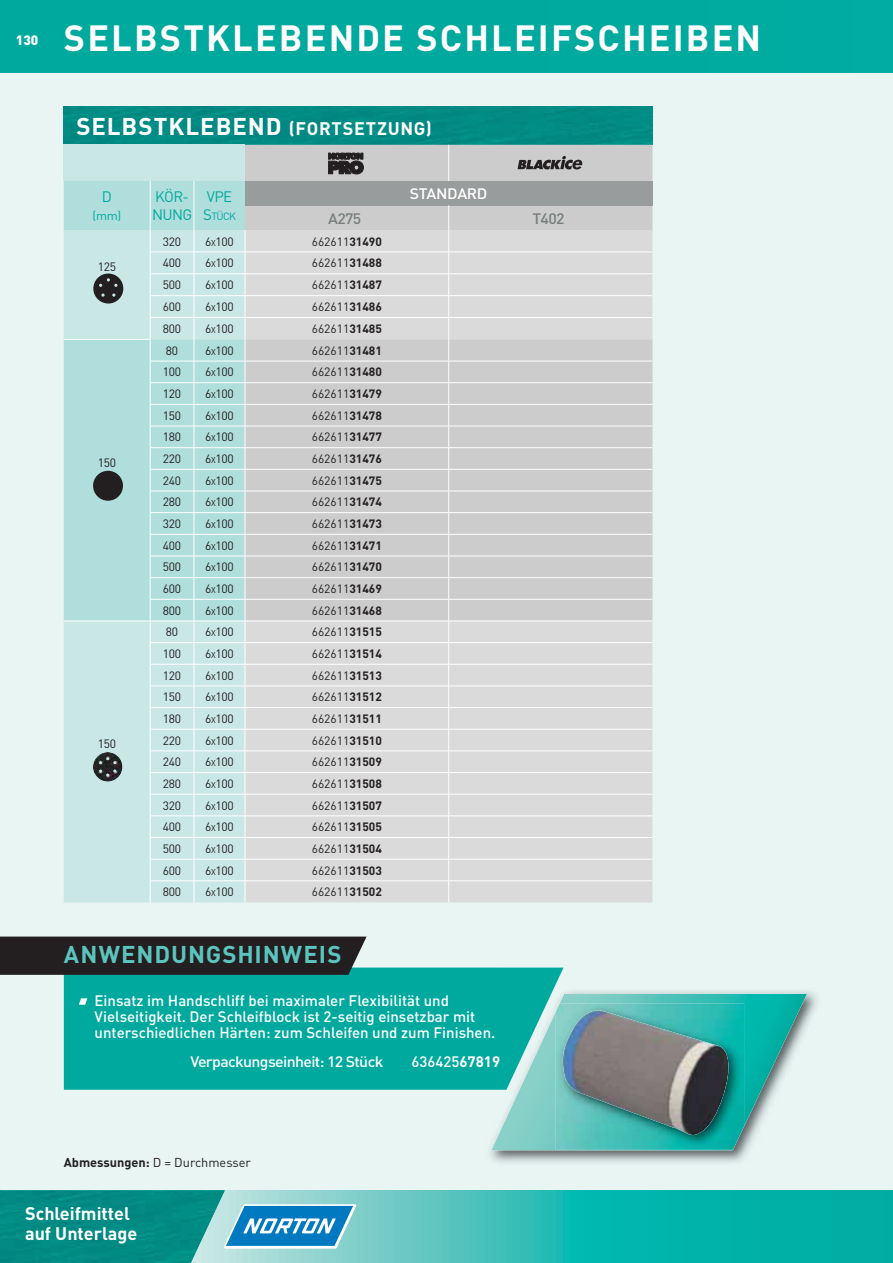
<style>
.page{position:relative;width:893px;height:1263px;background:#e8f5f3}
.page>*{position:absolute;margin:0;border:0;box-sizing:border-box;transform-origin:0 0}
.t1{font:700 36px "DIN Pro";letter-spacing:.06em;color:#fff}
.t2{font:700 24px "DIN Pro";letter-spacing:.035em;color:#fff}
.t3{font:700 24px "DIN Pro";letter-spacing:.04em;color:#5bc4be}
.t4{font:700 18px/20.2px "DIN Pro";color:#fff}
.t5{font:500 15px/15.8px "DIN Pro";color:#fff}
.t6{font:500 15px "DIN Pro";letter-spacing:-.04em;color:#fff;scale:1.06 1}
.t7{font:15px/18px "DIN Pro";letter-spacing:-.04em;color:#00a99d}
.t8{font:500 15px "DIN Pro";letter-spacing:-.02em;color:#fff;scale:1.06 1}
.t9{font:500 15px "DIN Pro";letter-spacing:-.04em;color:#787f7e;scale:1.06 1}
.t10{font:900 13.5px "DIN Pro";color:#fff}
.t11{font:12.75px "DIN Pro";color:#231f20}
.t12{font:12px "DIN Pro";color:#231f20}
.t13{font:12px "DIN Pro";color:#00a99d;scale:1.06 1}
.t14{font:10.5px "DIN Pro";color:#00a99d}
.s1{font-size:18px}
.s2{font-size:15px}
.s3{font-size:8.4px}
.s4{font-weight:700}
</style>
<div class="page">
<svg style="left:356px;top:1190px;width:536px;height:73px;background:#1fb8b1"></svg>
<hr style="left:892px;top:1190px;width:1px;height:73px;background:#00ada3">
<div style="left:0;top:0;width:893px;height:73px;background:#00a99d"></div>
<svg style="left:0;top:1190px;width:356px;height:73px;background:#33a0a5"></svg>
<hr style="left:892px;top:0;width:1px;height:73px;background:#00ada3">
<div style="left:64px;top:107px;width:588px;height:38px;background:#008b84"></div>
<svg style="left:64px;top:145px;width:588px;height:757px;background:#ccd7d7"></svg>
<div style="left:104px;top:284px;width:9px;height:9px;background:#231f20;border-radius:50%"></div>
<img style="left:93px;top:752px;width:29px;height:30px">
<img style="left:490px;top:991px;width:327px;height:172px">
<svg style="left:491px;top:994px;width:316px;height:156px"></svg>
<img style="left:556px;top:1004px;width:188px;height:146px">
<img style="left:560px;top:1010px;width:173px;height:125px">
<div style="left:64px;top:968px;width:499px;height:122px;background:#00a99d"></div>
<svg style="left:79px;top:998px;width:8px;height:7px"></svg>
<div style="left:0;top:937px;width:367px;height:38px;background:#231f20"></div>
<p class="t10" style="left:16px;top:32px;width:24px">130</p>
<h1 class="t1" style="left:64px;top:25px;width:699px">SELBSTKLEBENDE SCHLEIFSCHEIBEN</h1>
<h2 class="t2" style="left:76px;top:118px;width:357px">SELBSTKLEBEND <span class="s1">(FORTSETZUNG)</span></h2>
<p class="t7" style="left:102px;top:190px;width:12px">D</p>
<p class="t13" style="left:93px;top:212px;width:29px">(mm)</p>
<p class="t12" style="left:98px;top:263px;width:20px">125</p>
<p class="t12" style="left:98px;top:458px;width:20px">150</p>
<p class="t12" style="left:98px;top:740px;width:20px">150</p>
<p class="t7" style="left:152px;top:190px;width:42px">KÖR-<br>NUNG</p>
<p class="t7" style="left:207px;top:190px;width:27px">VPE</p>
<p class="t14" style="left:203px;top:213px;width:34px"><span class="s2">S</span>TÜCK</p>
<p class="t8" style="left:410px;top:188px;width:75px">STANDARD</p>
<p class="t9" style="left:328px;top:213px;width:33px">A275</p>
<p class="t9" style="left:532px;top:213px;width:32px">T402</p>
<p class="t12" style="left:163px;top:237px;width:20px">320</p>
<p class="t12" style="left:205px;top:237px;width:30px">6<span class="s3">X</span>100</p>
<p class="t12" style="left:312px;top:237px;width:72px">662611<span class="s4">31490</span></p>
<p class="t12" style="left:163px;top:259px;width:20px">400</p>
<p class="t12" style="left:205px;top:259px;width:30px">6<span class="s3">X</span>100</p>
<p class="t12" style="left:312px;top:259px;width:72px">662611<span class="s4">31488</span></p>
<p class="t12" style="left:163px;top:281px;width:20px">500</p>
<p class="t12" style="left:205px;top:281px;width:30px">6<span class="s3">X</span>100</p>
<p class="t12" style="left:312px;top:281px;width:72px">662611<span class="s4">31487</span></p>
<p class="t12" style="left:163px;top:303px;width:20px">600</p>
<p class="t12" style="left:205px;top:303px;width:30px">6<span class="s3">X</span>100</p>
<p class="t12" style="left:312px;top:303px;width:72px">662611<span class="s4">31486</span></p>
<p class="t12" style="left:163px;top:324px;width:20px">800</p>
<p class="t12" style="left:205px;top:324px;width:30px">6<span class="s3">X</span>100</p>
<p class="t12" style="left:312px;top:324px;width:72px">662611<span class="s4">31485</span></p>
<p class="t12" style="left:166px;top:346px;width:14px">80</p>
<p class="t12" style="left:205px;top:346px;width:30px">6<span class="s3">X</span>100</p>
<p class="t12" style="left:312px;top:346px;width:72px">662611<span class="s4">31481</span></p>
<p class="t12" style="left:163px;top:368px;width:20px">100</p>
<p class="t12" style="left:205px;top:368px;width:30px">6<span class="s3">X</span>100</p>
<p class="t12" style="left:312px;top:368px;width:72px">662611<span class="s4">31480</span></p>
<p class="t12" style="left:163px;top:390px;width:20px">120</p>
<p class="t12" style="left:205px;top:390px;width:30px">6<span class="s3">X</span>100</p>
<p class="t12" style="left:312px;top:390px;width:72px">662611<span class="s4">31479</span></p>
<p class="t12" style="left:163px;top:411px;width:20px">150</p>
<p class="t12" style="left:205px;top:411px;width:30px">6<span class="s3">X</span>100</p>
<p class="t12" style="left:312px;top:411px;width:72px">662611<span class="s4">31478</span></p>
<p class="t12" style="left:163px;top:433px;width:20px">180</p>
<p class="t12" style="left:205px;top:433px;width:30px">6<span class="s3">X</span>100</p>
<p class="t12" style="left:312px;top:433px;width:72px">662611<span class="s4">31477</span></p>
<p class="t12" style="left:163px;top:455px;width:20px">220</p>
<p class="t12" style="left:205px;top:455px;width:30px">6<span class="s3">X</span>100</p>
<p class="t12" style="left:312px;top:455px;width:72px">662611<span class="s4">31476</span></p>
<p class="t12" style="left:163px;top:476px;width:20px">240</p>
<p class="t12" style="left:205px;top:476px;width:30px">6<span class="s3">X</span>100</p>
<p class="t12" style="left:312px;top:476px;width:72px">662611<span class="s4">31475</span></p>
<p class="t12" style="left:163px;top:498px;width:20px">280</p>
<p class="t12" style="left:205px;top:498px;width:30px">6<span class="s3">X</span>100</p>
<p class="t12" style="left:312px;top:498px;width:72px">662611<span class="s4">31474</span></p>
<p class="t12" style="left:163px;top:519px;width:20px">320</p>
<p class="t12" style="left:205px;top:519px;width:30px">6<span class="s3">X</span>100</p>
<p class="t12" style="left:312px;top:519px;width:72px">662611<span class="s4">31473</span></p>
<p class="t12" style="left:163px;top:541px;width:20px">400</p>
<p class="t12" style="left:205px;top:541px;width:30px">6<span class="s3">X</span>100</p>
<p class="t12" style="left:312px;top:541px;width:72px">662611<span class="s4">31471</span></p>
<p class="t12" style="left:163px;top:563px;width:20px">500</p>
<p class="t12" style="left:205px;top:563px;width:30px">6<span class="s3">X</span>100</p>
<p class="t12" style="left:312px;top:563px;width:72px">662611<span class="s4">31470</span></p>
<p class="t12" style="left:163px;top:584px;width:20px">600</p>
<p class="t12" style="left:205px;top:584px;width:30px">6<span class="s3">X</span>100</p>
<p class="t12" style="left:312px;top:584px;width:72px">662611<span class="s4">31469</span></p>
<p class="t12" style="left:163px;top:606px;width:20px">800</p>
<p class="t12" style="left:205px;top:606px;width:30px">6<span class="s3">X</span>100</p>
<p class="t12" style="left:312px;top:606px;width:72px">662611<span class="s4">31468</span></p>
<p class="t12" style="left:166px;top:628px;width:14px">80</p>
<p class="t12" style="left:205px;top:628px;width:30px">6<span class="s3">X</span>100</p>
<p class="t12" style="left:312px;top:628px;width:72px">662611<span class="s4">31515</span></p>
<p class="t12" style="left:163px;top:649px;width:20px">100</p>
<p class="t12" style="left:205px;top:649px;width:30px">6<span class="s3">X</span>100</p>
<p class="t12" style="left:312px;top:649px;width:72px">662611<span class="s4">31514</span></p>
<p class="t12" style="left:163px;top:671px;width:20px">120</p>
<p class="t12" style="left:205px;top:671px;width:30px">6<span class="s3">X</span>100</p>
<p class="t12" style="left:312px;top:671px;width:72px">662611<span class="s4">31513</span></p>
<p class="t12" style="left:163px;top:693px;width:20px">150</p>
<p class="t12" style="left:205px;top:693px;width:30px">6<span class="s3">X</span>100</p>
<p class="t12" style="left:312px;top:693px;width:72px">662611<span class="s4">31512</span></p>
<p class="t12" style="left:163px;top:714px;width:20px">180</p>
<p class="t12" style="left:205px;top:714px;width:30px">6<span class="s3">X</span>100</p>
<p class="t12" style="left:312px;top:714px;width:72px">662611<span class="s4">31511</span></p>
<p class="t12" style="left:163px;top:736px;width:20px">220</p>
<p class="t12" style="left:205px;top:736px;width:30px">6<span class="s3">X</span>100</p>
<p class="t12" style="left:312px;top:736px;width:72px">662611<span class="s4">31510</span></p>
<p class="t12" style="left:163px;top:758px;width:20px">240</p>
<p class="t12" style="left:205px;top:758px;width:30px">6<span class="s3">X</span>100</p>
<p class="t12" style="left:312px;top:758px;width:72px">662611<span class="s4">31509</span></p>
<p class="t12" style="left:163px;top:779px;width:20px">280</p>
<p class="t12" style="left:205px;top:779px;width:30px">6<span class="s3">X</span>100</p>
<p class="t12" style="left:312px;top:779px;width:72px">662611<span class="s4">31508</span></p>
<p class="t12" style="left:163px;top:801px;width:20px">320</p>
<p class="t12" style="left:205px;top:801px;width:30px">6<span class="s3">X</span>100</p>
<p class="t12" style="left:312px;top:801px;width:72px">662611<span class="s4">31507</span></p>
<p class="t12" style="left:163px;top:823px;width:20px">400</p>
<p class="t12" style="left:205px;top:823px;width:30px">6<span class="s3">X</span>100</p>
<p class="t12" style="left:312px;top:823px;width:72px">662611<span class="s4">31505</span></p>
<p class="t12" style="left:163px;top:844px;width:20px">500</p>
<p class="t12" style="left:205px;top:844px;width:30px">6<span class="s3">X</span>100</p>
<p class="t12" style="left:312px;top:844px;width:72px">662611<span class="s4">31504</span></p>
<p class="t12" style="left:163px;top:866px;width:20px">600</p>
<p class="t12" style="left:205px;top:866px;width:30px">6<span class="s3">X</span>100</p>
<p class="t12" style="left:312px;top:866px;width:72px">662611<span class="s4">31503</span></p>
<p class="t12" style="left:163px;top:888px;width:20px">800</p>
<p class="t12" style="left:205px;top:888px;width:30px">6<span class="s3">X</span>100</p>
<p class="t12" style="left:312px;top:888px;width:72px">662611<span class="s4">31502</span></p>
<h2 class="t3" style="left:64px;top:946px;width:279px">ANWENDUNGSHINWEIS</h2>
<p class="t5" style="left:95px;top:994px;width:402px">Einsatz im Handschliff bei maximaler Flexibilität und<br>Vielseitigkeit. Der Schleifblock ist 2-seitig einsetzbar mit unterschiedlichen Härten: zum Schleifen und zum Finishen.</p>
<p class="t6" style="left:190px;top:1056px;width:184px">Verpackungseinheit: 12 Stück</p>
<p class="t5" style="left:411px;top:1055px;width:90px">636425<span class="s4">67819</span></p>
<p class="t11" style="left:64px;top:1157px;width:189px"><span class="s4">Abmessungen:</span> D = Durchmesser</p>
<h3 class="t4" style="left:25px;top:1205px;width:114px">Schleifmittel auf Unterlage</h3>
</div>
